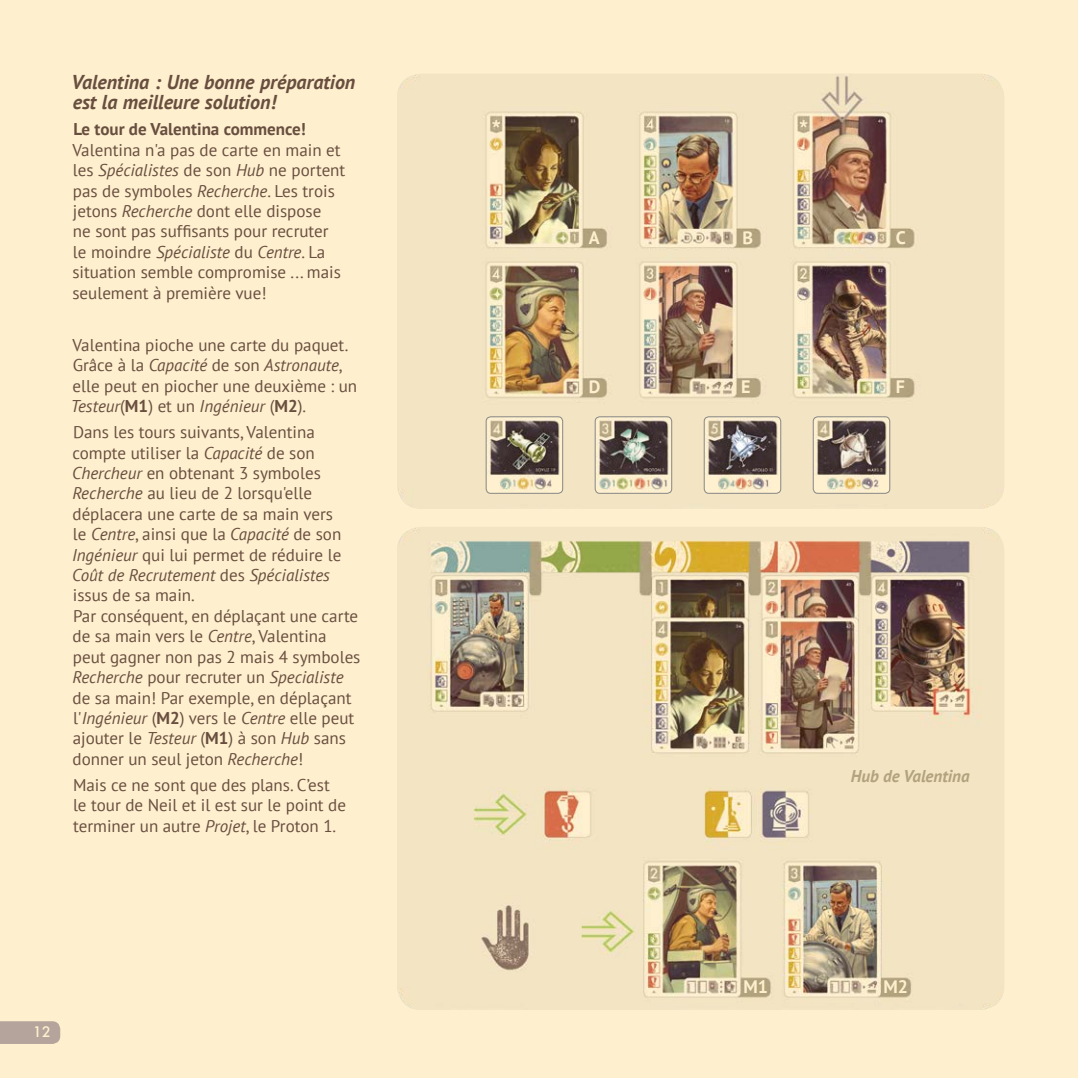
<style>
.page{position:relative;width:1078px;height:1078px;background:#fff}
.page>*{position:absolute;margin:0;border:0;box-sizing:border-box;transform-origin:0 0}
.t1{font:italic 700 20px/20px "PT Sans";color:#684e3f}
.t2{font:700 18px "PT Sans";color:#feefce}
.t3{font:17px/20.4px "PT Sans";color:#684e3f}
.t4{font:700 17px "PT Sans";color:#684e3f}
.t5{font:italic 700 17px "PT Sans";color:#b2a27d}
.t6{font:500 16px "Futura";color:#feefce}
.s1{font-style:italic}
.s2{font-weight:700}
</style>
<div class="page">
<hr style="left:1077px;top:0;width:1px;height:1077px;background:#feefce">
<div style="left:0;top:0;width:1077px;height:1077px;background:#feefce"></div>
<svg style="left:0;top:1021px;width:60px;height:22px"></svg>
<img style="left:397px;top:74px;width:606px;height:434px">
<img style="left:397px;top:527px;width:606px;height:482px">
<img style="left:486px;top:416px;width:76px;height:77px">
<div style="left:486px;top:416px;width:76px;height:77px;border:1px solid #868786;border-radius:5px"></div>
<img style="left:595px;top:416px;width:76px;height:77px">
<div style="left:595px;top:416px;width:76px;height:77px;border:1px solid #868786;border-radius:5px"></div>
<img style="left:704px;top:416px;width:76px;height:77px">
<div style="left:704px;top:416px;width:76px;height:77px;border:1px solid #868786;border-radius:5px"></div>
<img style="left:813px;top:416px;width:76px;height:77px">
<div style="left:813px;top:416px;width:76px;height:77px;border:1px solid #868786;border-radius:5px"></div>
<p class="t1" style="left:72px;top:72px;width:285px">Valentina : Une bonne préparation est la meilleure solution!</p>
<p class="t4" style="left:73px;top:118px;width:234px">Le tour de Valentina commence!</p>
<p class="t3" style="left:72px;top:139px;width:274px">Valentina n'a pas de carte en main et les <span class="s1">Spécialistes</span> de son <span class="s1">Hub</span> ne portent pas de symboles <span class="s1">Recherche</span>. Les trois jetons <span class="s1">Recherche</span> dont elle dispose<br>ne sont pas suffisants pour recruter le moindre <span class="s1">Spécialiste</span> du <span class="s1">Centre</span>. La situation semble compromise ... mais seulement à première vue!</p>
<p class="t3" style="left:71px;top:334px;width:288px">Valentina pioche une carte du paquet.<br>Grâce à la <span class="s1">Capacité</span> de son <span class="s1">Astronaute</span>, elle peut en piocher une deuxième : un <span class="s1">Testeur</span>(<span class="s2">M1</span>) et un <span class="s1">Ingénieur</span> (<span class="s2">M2</span>).</p>
<p class="t3" style="left:72px;top:421px;width:290px">Dans les tours suivants, Valentina compte utiliser la <span class="s1">Capacité</span> de son <span class="s1">Chercheur</span> en obtenant 3 symboles <span class="s1">Recherche</span> au lieu de 2 lorsqu'elle déplacera une carte de sa main vers<br>le <span class="s1">Centre</span>, ainsi que la <span class="s1">Capacité</span> de son <span class="s1">Ingénieur</span> qui lui permet de réduire le <span class="s1">Coût de Recrutement</span> des <span class="s1">Spécialistes </span>issus de sa main.<br>Par conséquent, en déplaçant une carte de sa main vers le <span class="s1">Centre</span>, Valentina peut gagner non pas 2 mais 4 symboles <span class="s1">Recherche</span> pour recruter un <span class="s1">Specialiste </span>de sa main! Par exemple, en déplaçant l'<span class="s1">Ingénieur</span> (<span class="s2">M2</span>) vers le <span class="s1">Centre</span> elle peut ajouter le <span class="s1">Testeur</span> (<span class="s2">M1</span>) à son <span class="s1">Hub</span> sans donner un seul jeton <span class="s1">Recherche</span>!</p>
<p class="t3" style="left:73px;top:774px;width:274px">Mais ce ne sont que des plans. C’est le tour de Neil et il est sur le point de terminer un autre <span class="s1">Projet</span>, le Proton 1.</p>
<p class="t6" style="left:33px;top:1021px;width:20px">12</p>
<p class="t2" style="left:588px;top:225px;width:12px">A</p>
<p class="t2" style="left:588px;top:375px;width:13px">D</p>
<p class="t2" style="left:742px;top:225px;width:12px">B</p>
<p class="t2" style="left:741px;top:374px;width:11px">E</p>
<p class="t2" style="left:895px;top:225px;width:12px">C</p>
<p class="t2" style="left:895px;top:375px;width:11px">F</p>
<p class="t5" style="left:850px;top:764px;width:120px">Hub de Valentina</p>
<p class="t2" style="left:743px;top:974px;width:26px">M1</p>
<p class="t2" style="left:883px;top:974px;width:26px">M2</p>
</div>
